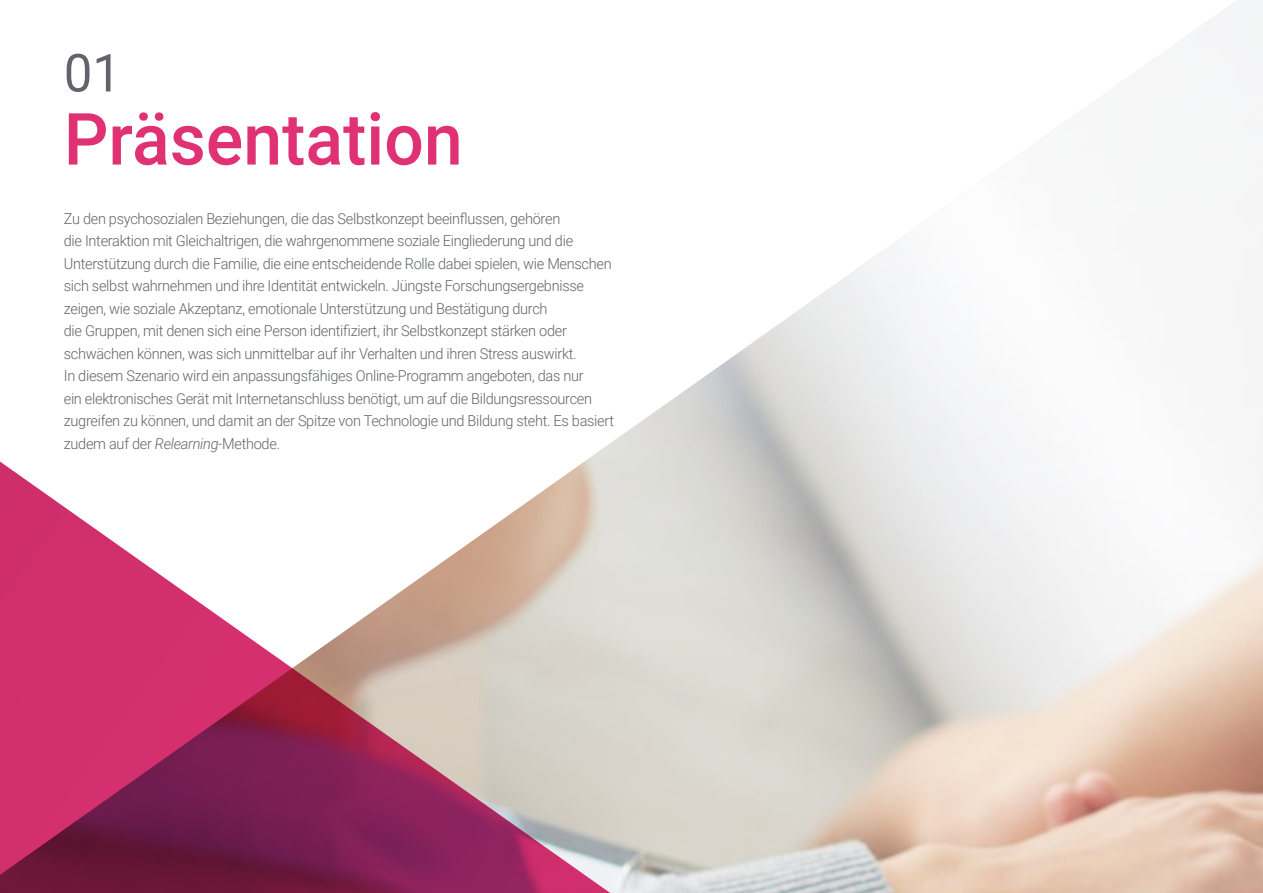
<style>
.page{position:relative;width:1263px;height:893px;background:#fff}
.page>*{position:absolute;margin:0;border:0;box-sizing:border-box;transform-origin:0 0}
.t1{font:500 72px "Roboto";color:#df3174}
.t2{font:52.5px "Roboto";color:#61646a}
.t3{font:300 15px/22.5px "Roboto";letter-spacing:-.02em;color:#61646a}
.s1{font-style:italic}
</style>
<div class="page">
<img style="left:607px;top:0;width:656px;height:893px">
<svg style="left:0;top:446px;width:640px;height:447px"></svg>
<h2 class="t2" style="left:64px;top:36px;width:59px">01</h2>
<h1 class="t1" style="left:64px;top:89px;width:400px">Präsentation</h1>
<p class="t3" style="left:64px;top:207px;width:552px">Zu den psychosozialen Beziehungen, die das Selbstkonzept beeinflussen, gehören<br>die Interaktion mit Gleichaltrigen, die wahrgenommene soziale Eingliederung und die Unterstützung durch die Familie, die eine entscheidende Rolle dabei spielen, wie Menschen sich selbst wahrnehmen und ihre Identität entwickeln. Jüngste Forschungsergebnisse zeigen, wie soziale Akzeptanz, emotionale Unterstützung und Bestätigung durch<br>die Gruppen, mit denen sich eine Person identifiziert, ihr Selbstkonzept stärken oder schwächen können, was sich unmittelbar auf ihr Verhalten und ihren Stress auswirkt.<br>In diesem Szenario wird ein anpassungsfähiges Online-Programm angeboten, das nur<br>ein elektronisches Gerät mit Internetanschluss benötigt, um auf die Bildungsressourcen zugreifen zu können, und damit an der Spitze von Technologie und Bildung steht. Es basiert zudem auf der <span class="s1">Relearning</span>-Methode.</p>
</div>
